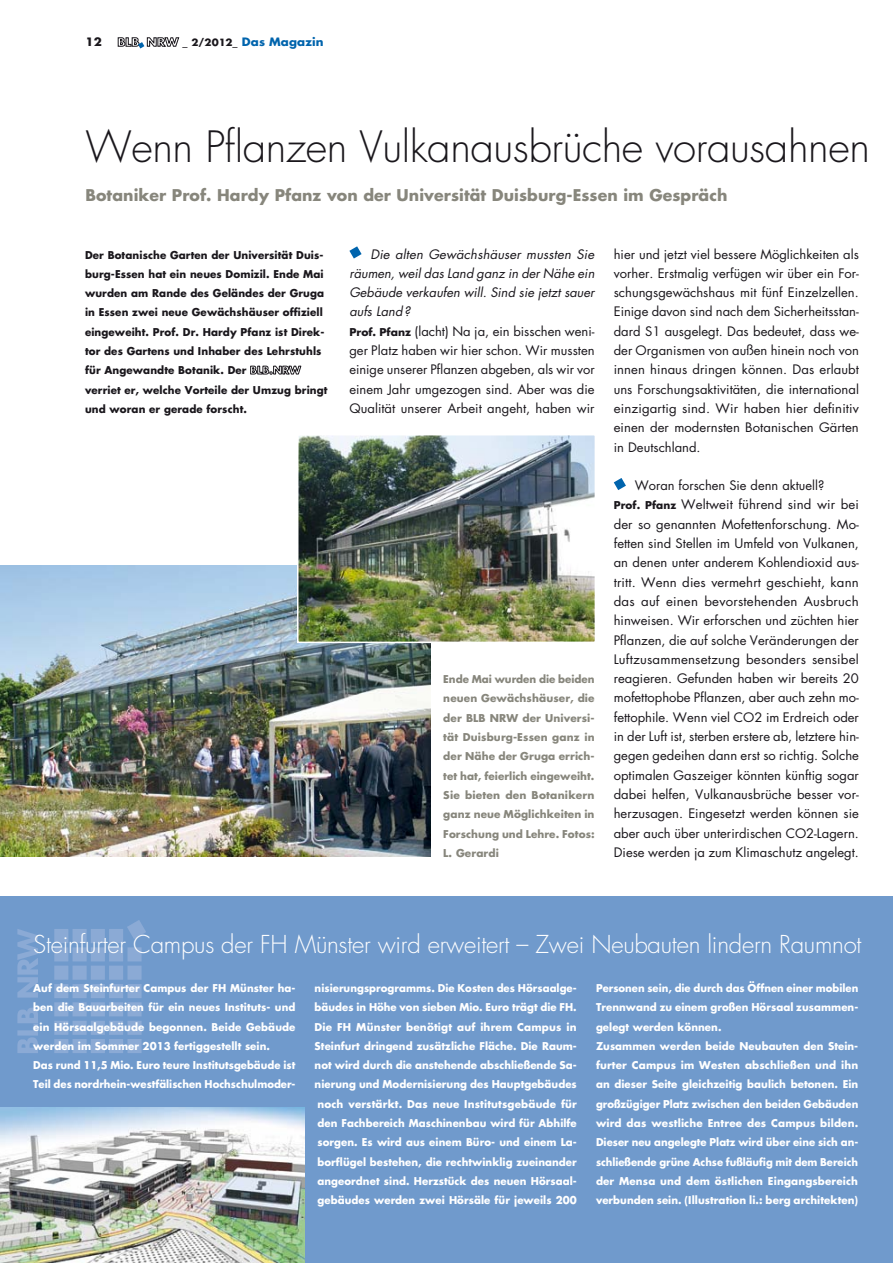
<style>
.page{position:relative;width:893px;height:1263px;background:#fff}
.page>*{position:absolute;margin:0;border:0;box-sizing:border-box;transform-origin:0 0}
.t1{font:300 42px "Futura";letter-spacing:-.01em;color:#1a171c}
.t2{font:300 24px "Futura";letter-spacing:-.01em;color:#fff}
.t3{font:700 15.75px "Futura";letter-spacing:.005em;color:#87867c}
.t4{font:12.75px/19.4px "Futura";color:#1a171c}
.t5{font:700 11.25px "Futura";letter-spacing:.01em;color:#0064ad;scale:1.05 1}
.t6{font:700 11.25px "Futura";color:#1a171c;scale:1.05 1}
.t7{font:700 10.5px/19.4px "Futura";letter-spacing:.005em;color:#fff}
.t8{font:700 10.5px/19.4px "Futura";letter-spacing:.005em;color:#fff;scale:.96 1}
.t9{font:700 10.5px/19.4px "Futura";letter-spacing:.01em;color:#1a171c}
.t10{font:700 10.5px/19.4px "Futura";letter-spacing:.01em;color:#87867c;text-align:justify}
.s1{font-size:9.75px;color:#1a171c}
.s2{font-style:italic}
.s3{font-weight:700;font-size:10.5px}
</style>
<div class="page">
<svg style="left:250px;top:365px;width:52px;height:10px"></svg>
<svg style="left:349px;top:246px;width:13px;height:13px"></svg>
<svg style="left:614px;top:478px;width:12px;height:12px"></svg>
<img style="left:0;top:566px;width:431px;height:291px">
<img style="left:300px;top:437px;width:293px;height:203px">
<div style="left:297px;top:434px;width:299px;height:209px;border:2px solid #fff"></div>
<svg style="left:118px;top:37px;width:61px;height:11px"></svg>
<div style="left:0;top:896px;width:893px;height:367px;background:#709acc"></div>
<img style="left:17px;top:920px;width:129px;height:133px">
<img style="left:0;top:1108px;width:305px;height:155px">
<p class="t6" style="left:86px;top:34px;width:17px">12</p>
<p class="t5" style="left:183px;top:34px;width:136px"><span class="s1">_ 2/2012_</span> Das Magazin</p>
<h1 class="t1" style="left:85px;top:120px;width:786px">Wenn Pflanzen Vulkanausbrüche vorausahnen</h1>
<p class="t3" style="left:85px;top:184px;width:644px">Botaniker Prof. Hardy Pfanz von der Universität Duisburg-Essen im Gespräch</p>
<p class="t9" style="left:85px;top:245px;width:244px">Der Botanische Garten der Universität Duis&shy;burg-Essen hat ein neues Domizil. Ende Mai wurden am Rande des Geländes der Gruga in Essen zwei neue Gewächshäuser offiziell eingeweiht. Prof. Dr. Hardy Pfanz ist Direk&shy;tor des Gartens und Inhaber des Lehrstuhls für Angewandte Botanik. Der<br>verriet er, welche Vorteile der Umzug bringt und woran er gerade forscht.</p>
<p class="t4" style="left:349px;top:244px;width:247px;text-indent:21px"><span class="s2">Die alten Gewächshäuser mussten Sie räumen, weil das Land ganz in der Nähe ein Gebäude verkaufen will. Sind sie jetzt sauer aufs Land?<br></span><span class="s3">Prof. Pfanz</span> (lacht) Na ja, ein bisschen weni&shy;ger Platz haben wir hier schon. Wir mussten einige unserer Pflanzen abgeben, als wir vor einem Jahr umgezogen sind. Aber was die Qualität unserer Arbeit angeht, haben wir</p>
<p class="t4" style="left:614px;top:244px;width:247px;text-align:justify">hier und jetzt viel bessere Möglichkeiten als vorher. Erstmalig verfügen wir über ein For&shy;schungsgewächshaus mit fünf Einzelzellen.<br>Einige davon sind nach dem Sicherheitsstan&shy;dard S1 ausgelegt. Das bedeutet, dass we&shy;der Organismen von außen hinein noch von innen hinaus dringen können. Das erlaubt uns Forschungsaktivitäten, die international einzigartig sind. Wir haben hier definitiv einen der modernsten Botanischen Gärten in Deutschland.</p>
<p class="t4" style="left:614px;top:476px;width:247px;text-indent:21px">Woran forschen Sie denn aktuell?<br><span class="s3">Prof. Pfanz</span> Weltweit führend sind wir bei der so genannten Mofettenforschung. Mo&shy;fetten sind Stellen im Umfeld von Vulkanen, an denen unter anderem Kohlendioxid aus&shy;tritt. Wenn dies vermehrt geschieht, kann das auf einen bevorstehenden Ausbruch hinweisen. Wir erforschen und züchten hier Pflanzen, die auf solche Veränderungen der Luftzusammensetzung besonders sensibel reagieren. Gefunden haben wir bereits 20 mofettophobe Pflanzen, aber auch zehn mo&shy;fettophile. Wenn viel CO2 im Erdreich oder in der Luft ist, sterben erstere ab, letztere hin&shy;gegen gedeihen dann erst so richtig. Solche optimalen Gaszeiger könnten künftig sogar dabei helfen, Vulkanausbrüche besser vor&shy;herzusagen. Eingesetzt werden können sie aber auch über unterirdischen CO2-Lagern.<br>Diese werden ja zum Klimaschutz angelegt.</p>
<p class="t10" style="left:443px;top:669px;width:153px">Ende Mai wurden die beiden neuen Gewächshäuser, die der BLB NRW der Universi&shy;tät Duisburg-Essen ganz in der Nähe der Gruga errich&shy;tet hat, feierlich eingeweiht.<br>Sie bieten den Botanikern ganz neue Möglichkeiten in Forschung und Lehre. Fotos:<br>L. Gerardi</p>
<h2 class="t2" style="left:33px;top:929px;width:830px">Steinfurter Campus der FH Münster wird erweitert – Zwei Neubauten lindern Raumnot</h2>
<p class="t7" style="left:33px;top:978px;width:264px">Auf dem Steinfurter Campus der FH Münster ha&shy;ben die Bauarbeiten für ein neues Instituts- und ein Hörsaalgebäude begonnen. Beide Gebäude werden im Sommer 2013 fertiggestellt sein.<br>Das rund 11,5 Mio. Euro teure Institutsgebäude ist Teil des nordrhein-westfälischen Hochschulmoder-</p>
<p class="t7" style="left:315px;top:978px;width:264px;text-align:justify">nisierungsprogramms. Die Kosten des Hörsaalge&shy;bäudes in Höhe von sieben Mio. Euro trägt die FH.<br>Die FH Münster benötigt auf ihrem Campus in Steinfurt dringend zusätzliche Fläche. Die Raum&shy;not wird durch die anstehende abschließende Sa&shy;nierung und Modernisierung des Hauptgebäudes noch verstärkt. Das neue Institutsgebäude für den Fachbereich Maschinenbau wird für Abhilfe sorgen. Es wird aus einem Büro- und einem La&shy;borflügel bestehen, die rechtwinklig zueinander angeordnet sind. Herzstück des neuen Hörsaal&shy;gebäudes werden zwei Hörsäle für jeweils 200</p>
<p class="t8" style="left:596px;top:978px;width:275px">Personen sein, die durch das Öffnen einer mobilen Trennwand zu einem großen Hörsaal zusammen&shy;gelegt werden können.<br>Zusammen werden beide Neubauten den Stein&shy;furter Campus im Westen abschließen und ihn an dieser Seite gleichzeitig baulich betonen. Ein großzügiger Platz zwischen den beiden Gebäuden wird das westliche Entree des Campus bilden.<br>Dieser neu angelegte Platz wird über eine sich an&shy;schließende grüne Achse fußläufig mit dem Bereich der Mensa und dem östlichen Eingangsbereich verbunden sein. (Illustration li.: berg architekten)</p>
</div>
